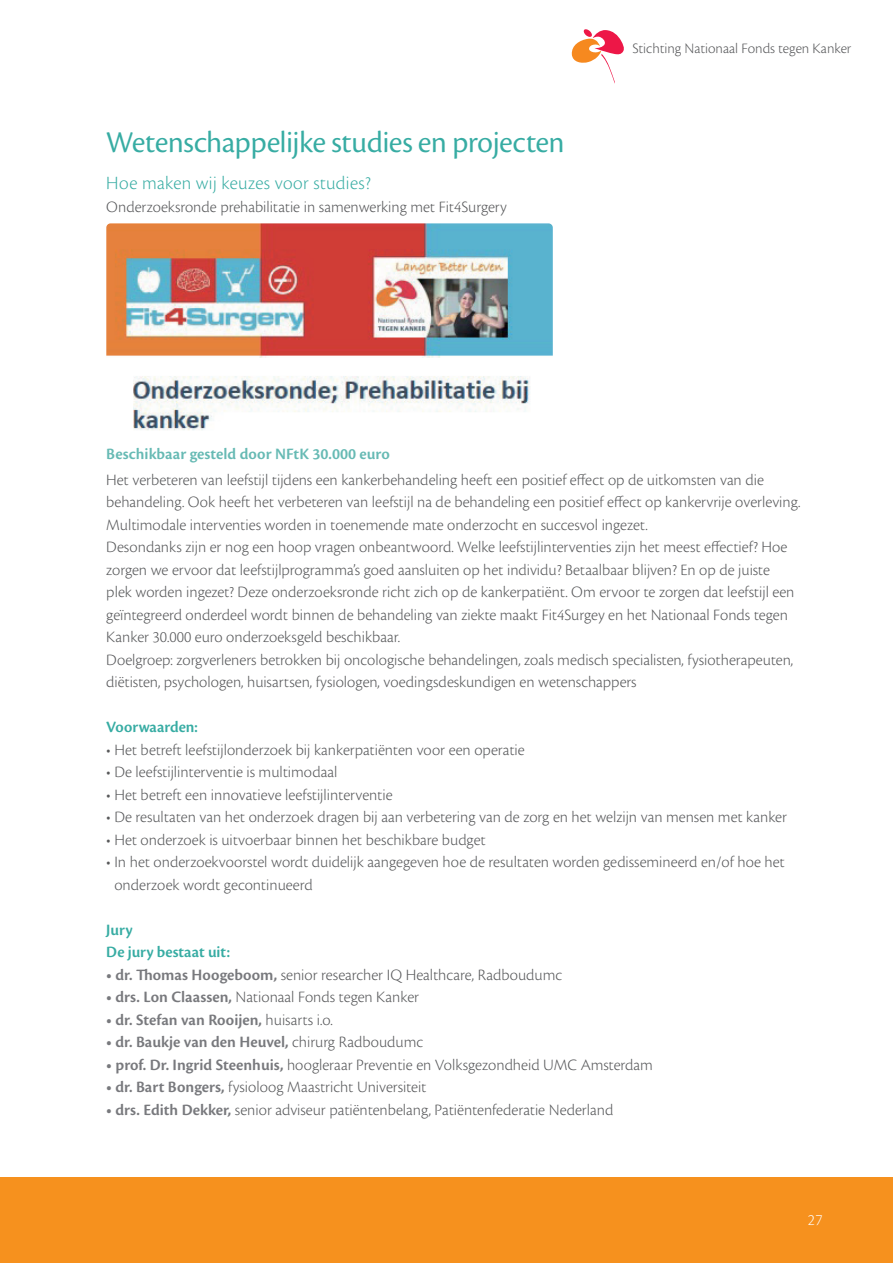
<style>
.page{position:relative;width:893px;height:1263px;background:#fff}
.page>*{position:absolute;margin:0;border:0;box-sizing:border-box;transform-origin:0 0}
.t1{font:31.5px "Cronos Pro Disp";letter-spacing:-.005em;color:#37aca3}
.t2{font:19.5px "Cronos Pro Lt Subh";letter-spacing:.02em;color:#37aca3}
.t3{font:300 16.5px/22.5px "Cronos Pro";color:#57585a}
.t4{font:600 16.5px "Cronos Pro";color:#78797d}
.t5{font:600 16.5px "Cronos Pro";color:#67bab4}
.t6{font:16.5px/22.5px "Cronos Pro Semibold Subh";color:#37aca3}
.t7{font:16.5px "Cronos Pro Lt Subh";color:#fff}
.t8{font:300 15px "Cronos Pro";letter-spacing:-.005em;color:#57585a}
.s1{font-weight:600;color:#78797d}
.s2{font-weight:300;color:#57585a}
</style>
<div class="page">
<div style="left:0;top:1177px;width:893px;height:86px;background:#f6911e"></div>
<img style="left:106px;top:223px;width:447px;height:207px">
<svg style="left:571px;top:29px;width:53px;height:55px"></svg>
<h1 class="t1" style="left:106px;top:124px;width:460px">Wetenschappelijke studies en projecten</h1>
<p class="t2" style="left:106px;top:172px;width:266px">Hoe maken wij keuzes voor studies?</p>
<p class="t3" style="left:106px;top:195px;width:402px">Onderzoeksronde prehabilitatie in samenwerking met Fit4Surgery</p>
<p class="t8" style="left:632px;top:39px;width:220px">Stichting Nationaal Fonds tegen Kanker</p>
<p class="t5" style="left:106px;top:444px;width:285px">Beschikbaar gesteld door NFtK 30.000 euro</p>
<p class="t3" style="left:106px;top:468px;width:696px">Het verbeteren van leefstijl tijdens een kankerbehandeling heeft een positief effect op de uitkomsten van die behandeling. Ook heeft het verbeteren van leefstijl na de behandeling een positief effect op kankervrije overleving.<br>Multimodale interventies worden in toenemende mate onderzocht en succesvol ingezet.<br>Desondanks zijn er nog een hoop vragen onbeantwoord. Welke leefstijlinterventies zijn het meest effectief? Hoe zorgen we ervoor dat leefstijlprogramma’s goed aansluiten op het individu? Betaalbaar blijven? En op de juiste<br>plek worden ingezet? Deze onderzoeksronde richt zich op de kankerpatiënt. Om ervoor te zorgen dat leefstijl een geïntegreerd onderdeel wordt binnen de behandeling van ziekte maakt Fit4Surgey en het Nationaal Fonds tegen Kanker 30.000 euro onderzoeksgeld beschikbaar.<br>Doelgroep: zorgverleners betrokken bij oncologische behandelingen, zoals medisch specialisten, fysiotherapeuten, diëtisten, psychologen, huisartsen, fysiologen, voedingsdeskundigen en wetenschappers</p>
<p class="t6" style="left:106px;top:716px;width:93px">Voorwaarden:</p>
<p class="t3" style="left:106px;top:738px;width:420px">• Het betreft leefstijlonderzoek bij kankerpatiënten voor een operatie</p>
<p class="t3" style="left:106px;top:761px;width:233px">• De leefstijlinterventie is multimodaal</p>
<p class="t3" style="left:106px;top:783px;width:288px">• Het betreft een innovatieve leefstijlinterventie</p>
<p class="t3" style="left:106px;top:806px;width:682px">• De resultaten van het onderzoek dragen bij aan verbetering van de zorg en het welzijn van mensen met kanker</p>
<p class="t3" style="left:106px;top:828px;width:381px">• Het onderzoek is uitvoerbaar binnen het beschikbare budget</p>
<p class="t3" style="left:114px;top:851px;width:672px;text-indent:-8px">• In het onderzoekvoorstel wordt duidelijk aangegeven hoe de resultaten worden gedissemineerd en/of hoe het onderzoek wordt gecontinueerd</p>
<p class="t6" style="left:106px;top:918px;width:125px">Jury<br>De jury bestaat uit:</p>
<p class="t3" style="left:106px;top:963px;width:458px"><span class="s1">• dr. Thomas Hoogeboom,</span> senior researcher IQ Healthcare, Radboudumc</p>
<p class="t3" style="left:106px;top:986px;width:314px"><span class="s1">• drs. Lon Claassen,</span> Nationaal Fonds tegen Kanker</p>
<p class="t4" style="left:106px;top:1010px;width:228px">• dr. Stefan van Rooijen, <span class="s2">huisarts i.o.</span></p>
<p class="t4" style="left:106px;top:1032px;width:319px">• dr. Baukje van den Heuvel, <span class="s2">chirurg Radboudumc</span></p>
<p class="t3" style="left:106px;top:1053px;width:548px"><span class="s1">• prof. Dr. Ingrid Steenhuis,</span> hoogleraar Preventie en Volksgezondheid UMC Amsterdam</p>
<p class="t3" style="left:106px;top:1076px;width:322px"><span class="s1">• dr. Bart Bongers,</span> fysioloog Maastricht Universiteit</p>
<p class="t3" style="left:106px;top:1098px;width:508px"><span class="s1">• drs. Edith Dekker,</span> senior adviseur patiëntenbelang, Patiëntenfederatie Nederland</p>
<p class="t7" style="left:808px;top:1210px;width:16px">27</p>
</div>
